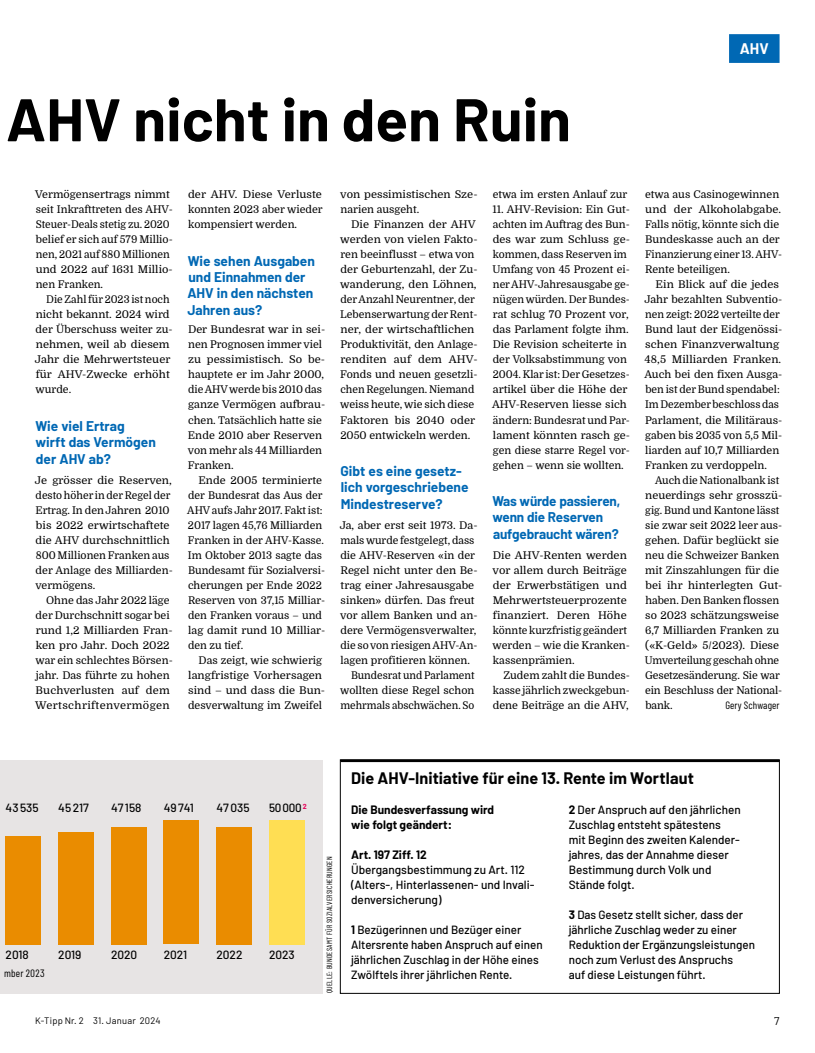
<style>
.page{position:relative;width:815px;height:1053px;background:#fff}
.page>*{position:absolute;margin:0;border:0;box-sizing:border-box;transform-origin:0 0}
.t1{font:700 60px "Barlow";color:#000}
.t2{font:700 16.25px "Barlow";letter-spacing:.005em;color:#000}
.t3{font:700 15px "Barlow";color:#fff}
.t4{font:700 13.75px/16.2px "Barlow";color:#0068b4}
.t5{font:500 11.88px/15px "Barlow";color:#000}
.t6{font:700 11.88px/15px "Barlow";color:#000}
.t7{font:11.25px "Barlow";color:#000}
.t8{font:10.62px/15px "Domine";color:#000}
.t9{font:10.62px/15px "Domine";color:#000;scale:1.04 1}
.t10{font:10.62px "Domine";color:#000;scale:.95 1}
.t11{font:10.62px "Domine";color:#000;scale:.96 1}
.t12{font:10.62px "Barlow Condensed";letter-spacing:.01em;color:#000}
.t13{font:10.62px "Barlow Condensed";letter-spacing:.03em;color:#000}
.t14{font:9.38px "Barlow";letter-spacing:.03em;color:#000}
.t15{font:7.5px "Barlow Condensed";letter-spacing:.03em;color:#000}
.s1{font-weight:700}
</style>
<div class="page">
<div style="left:0;top:760px;width:322px;height:233px;background:#e7e4e4"></div>
<div style="left:6px;top:835px;width:35px;height:109px;background:#ea8c00"></div>
<div style="left:58px;top:831px;width:36px;height:113px;background:#ea8c00"></div>
<div style="left:111px;top:826px;width:35px;height:118px;background:#ea8c00"></div>
<div style="left:164px;top:820px;width:35px;height:124px;background:#ea8c00"></div>
<div style="left:216px;top:827px;width:36px;height:117px;background:#ea8c00"></div>
<div style="left:729px;top:34px;width:51px;height:29px;background:#0068b4"></div>
<div style="left:269px;top:819px;width:36px;height:125px;background:#ffde53"></div>
<hr style="left:340px;top:759px;width:439px;height:3px;background:#000">
<div style="left:340px;top:759px;width:440px;height:234px;border:1px solid #000"></div>
<h1 class="t1" style="left:6px;top:82px;width:566px">AHV nicht in den Ruin</h1>
<h3 class="t3" style="left:740px;top:39px;width:31px">AHV</h3>
<p class="t8" style="left:35px;top:187px;width:139px">Vermögensertrags nimmt seit Inkrafttreten des AHV-<br>Steuer-Deals stetig zu. 2020 belief er sich auf 579 Millio&shy;nen, 2021 auf 880 Millionen und 2022 auf 1631 Millio&shy;nen Franken.</p>
<p class="t8" style="left:35px;top:292px;width:139px;text-indent:11px">Die Zahl für 2023 ist noch nicht bekannt. 2024 wird der Überschuss weiter zu&shy;nehmen, weil ab diesem<br>Jahr die Mehrwertsteuer für AHV-Zwecke erhöht wurde.</p>
<p class="t4" style="left:35px;top:418px;width:122px">Wie viel Ertrag wirft das Vermögen der AHV ab?</p>
<p class="t9" style="left:35px;top:472px;width:134px">Je grösser die Reserven, desto höher in der Regel der<br>Ertrag. In den Jahren 2010 bis 2022 erwirtschaftete die AHV durchschnittlich<br>800 Millionen Franken aus der Anlage des Milliarden&shy;vermögens.</p>
<p class="t8" style="left:35px;top:592px;width:139px;text-indent:11px">Ohne das Jahr 2022 läge der Durchschnitt sogar bei rund 1,2 Milliarden Fran&shy;ken pro Jahr. Doch 2022 war ein schlechtes Börsen&shy;jahr. Das führte zu hohen<br>Buchverlusten auf dem<br>Wertschriftenvermögen</p>
<p class="t9" style="left:188px;top:187px;width:131px;text-align:justify">der AHV. Diese Verluste konnten 2023 aber wieder kompensiert werden.</p>
<p class="t4" style="left:187px;top:253px;width:129px">Wie sehen Ausgaben und Einnahmen der<br>AHV in den nächsten<br>Jahren aus?</p>
<p class="t8" style="left:188px;top:322px;width:139px">Der Bundesrat war in sei&shy;nen Prognosen immer viel zu pessimistisch. So be&shy;hauptete er im Jahr 2000, die AHV werde bis 2010 das ganze Vermögen aufbrau&shy;chen. Tatsächlich hatte sie<br>Ende 2010 aber Reserven von mehr als 44 Milliarden<br>Franken.</p>
<p class="t8" style="left:187px;top:472px;width:139px;text-indent:11px">Ende 2005 terminierte der Bundesrat das Aus der<br>AHV aufs Jahr 2017. Fakt ist:<br>2017 lagen 45,76 Milliarden<br>Franken in der AHV-Kasse.<br>Im Oktober 2013 sagte das<br>Bundesamt für Sozialversi&shy;cherungen per Ende 2022<br>Reserven von 37,15 Milliar&shy;den Franken voraus – und lag damit rund 10 Milliar&shy;den zu tief.</p>
<p class="t8" style="left:188px;top:652px;width:139px;text-indent:11px">Das zeigt, wie schwierig langfristige Vorhersagen sind – und dass die Bun&shy;desverwaltung im Zweifel</p>
<p class="t9" style="left:340px;top:187px;width:134px">von pessimistischen Sze&shy;narien ausgeht.</p>
<p class="t9" style="left:340px;top:217px;width:134px;text-indent:11px">Die Finanzen der AHV werden von vielen Fakto&shy;ren beeinflusst – etwa von der Geburtenzahl, der Zu&shy;wanderung, den Löhnen, der Anzahl Neurentner, der<br>Lebenserwartung der Rent&shy;ner, der wirtschaftlichen<br>Produktivität, den Anlage&shy;renditen auf dem AHV-<br>Fonds und neuen gesetzli&shy;chen Regelungen. Niemand weiss heute, wie sich diese<br>Faktoren bis 2040 oder<br>2050 entwickeln werden.</p>
<p class="t4" style="left:341px;top:463px;width:130px">Gibt es eine gesetz&shy;lich vorgeschriebene<br>Mindestreserve?</p>
<p class="t8" style="left:340px;top:517px;width:139px">Ja, aber erst seit 1973. Da-</p>
<p class="t8" style="left:340px;top:532px;width:135px">mals wurde festgelegt, dass</p>
<p class="t8" style="left:340px;top:547px;width:136px">die AHV-Reserven «in der</p>
<p class="t8" style="left:340px;top:562px;width:139px">Regel nicht unter den Be-</p>
<p class="t8" style="left:341px;top:577px;width:135px">trag einer Jahresausgabe</p>
<p class="t8" style="left:341px;top:592px;width:136px">sinken» dürfen. Das freut</p>
<p class="t8" style="left:340px;top:607px;width:139px">vor allem Banken und an-</p>
<p class="t8" style="left:340px;top:622px;width:138px">dere Vermögensverwalter,</p>
<p class="t8" style="left:340px;top:637px;width:139px">die so von riesigen AHV-An-</p>
<p class="t8" style="left:341px;top:652px;width:131px">lagen profitieren können.</p>
<p class="t11" style="left:351px;top:669px;width:130px">Bundesrat und Parlament</p>
<p class="t8" style="left:340px;top:682px;width:136px">wollten diese Regel schon</p>
<p class="t10" style="left:340px;top:699px;width:142px">mehrmals abschwächen. So</p>
<p class="t8" style="left:493px;top:187px;width:136px">etwa im ersten Anlauf zur</p>
<p class="t8" style="left:492px;top:202px;width:139px">11. AHV-Revision: Ein Gut&shy;achten im Auftrag des Bun&shy;des war zum Schluss ge&shy;kommen, dass Reserven im<br>Umfang von 45 Prozent ei&shy;ner AHV-Jahresausgabe ge&shy;nügen würden. Der Bundes&shy;rat schlug 70 Prozent vor, das Parlament folgte ihm.<br>Die Revision scheiterte in der Volksabstimmung von<br>2004. Klar ist: Der Gesetzes&shy;artikel über die Höhe der<br>AHV-Reserven liesse sich ändern: Bundesrat und Par&shy;lament könnten rasch ge&shy;gen diese starre Regel vor&shy;gehen – wenn sie wollten.</p>
<p class="t4" style="left:492px;top:493px;width:129px">Was würde passieren, wenn die Reserven aufgebraucht wären?</p>
<p class="t9" style="left:493px;top:547px;width:134px">Die AHV-Renten werden vor allem durch Beiträge der Erwerbstätigen und<br>Mehrwertsteuerprozente finanziert. Deren Höhe könnte kurzfristig geändert werden – wie die Kranken&shy;kassenprämien.</p>
<p class="t8" style="left:493px;top:667px;width:139px;text-align:justify;text-indent:11px">Zudem zahlt die Bundes&shy;kasse jährlich zweckgebun&shy;dene Beiträge an die AHV,</p>
<p class="t8" style="left:645px;top:187px;width:139px">etwa aus Casinogewinnen und der Alkoholabgabe.<br>Falls nötig, könnte sich die<br>Bundeskasse auch an der<br>Finanzierung einer 13. AHV-<br>Rente beteiligen.</p>
<p class="t9" style="left:644px;top:277px;width:134px;text-indent:11px">Ein Blick auf die jedes<br>Jahr bezahlten Subventio&shy;nen zeigt: 2022 verteilte der<br>Bund laut der Eidgenössi&shy;schen Finanzverwaltung<br>48,5 Milliarden Franken.<br>Auch bei den fixen Ausga&shy;ben ist der Bund spendabel:<br>Im Dezember beschloss das<br>Parlament, die Militäraus&shy;gaben bis 2035 von 5,5 Mil&shy;liarden auf 10,7 Milliarden<br>Franken zu verdoppeln.</p>
<p class="t8" style="left:645px;top:472px;width:139px;text-indent:10px">Auch die Nationalbank ist neuerdings sehr grosszü&shy;gig. Bund und Kantone lässt sie zwar seit 2022 leer aus&shy;gehen. Dafür beglückt sie neu die Schweizer Banken mit Zinszahlungen für die bei ihr hinterlegten Gut&shy;haben. Den Banken flossen so 2023 schätzungsweise<br>6,7 Milliarden Franken zu («K-Geld» 5/2023). Diese<br>Umverteilung geschah ohne<br>Gesetzesänderung. Sie war ein Beschluss der National&shy;bank.</p>
<p class="t12" style="left:725px;top:698px;width:56px">Gery Schwager</p>
<p class="t5" style="left:6px;top:800px;width:35px">43535</p>
<p class="t5" style="left:58px;top:800px;width:32px">45217</p>
<p class="t5" style="left:111px;top:800px;width:32px">47 158</p>
<p class="t5" style="left:164px;top:800px;width:32px">49741</p>
<p class="t5" style="left:6px;top:946px;width:25px">2018</p>
<p class="t13" style="left:4px;top:966px;width:42px">mber 2023</p>
<p class="t5" style="left:58px;top:946px;width:25px">2019</p>
<p class="t5" style="left:111px;top:946px;width:28px">2020</p>
<p class="t5" style="left:164px;top:946px;width:25px">2021</p>
<p class="t5" style="left:216px;top:800px;width:35px">47035</p>
<p class="t5" style="left:216px;top:946px;width:28px">2022</p>
<p class="t5" style="left:269px;top:800px;width:39px">50000 <sup>2</sup></p>
<p class="t5" style="left:269px;top:946px;width:27px">2023</p>
<p class="t15" style="left:325px;top:993px;width:138px;rotate:-90deg">QUELLE: BUNDESAMT FÜR SOZIALVERSICHERUNGEN</p>
<h2 class="t2" style="left:351px;top:767px;width:344px">Die AHV-Initiative für eine 13. Rente im Wortlaut</h2>
<p class="t6" style="left:351px;top:801px;width:144px">Die Bundesverfassung wird wie folgt geändert:</p>
<p class="t6" style="left:351px;top:846px;width:77px">Art. 197 Ziff. 12</p>
<p class="t5" style="left:351px;top:861px;width:185px">Übergangsbestimmung zu Art. 112 (Alters-, Hinterlassenen- und Invali&shy;denversicherung)</p>
<p class="t5" style="left:351px;top:921px;width:193px"><span class="s1">1</span> Bezügerinnen und Bezüger einer Altersrente haben Anspruch auf einen jährlichen Zuschlag in der Höhe eines Zwölftels ihrer jährlichen Rente.</p>
<p class="t5" style="left:569px;top:801px;width:174px"><span class="s1">2</span> Der Anspruch auf den jährlichen<br>Zuschlag entsteht spätestens mit Beginn des zweiten Kalender&shy;jahres, das der Annahme dieser<br>Bestimmung durch Volk und<br>Stände folgt.</p>
<p class="t5" style="left:569px;top:906px;width:188px"><span class="s1">3</span> Das Gesetz stellt sicher, dass der jährliche Zuschlag weder zu einer Reduktion der Ergänzungsleistungen noch zum Verlust des Anspruchs<br>auf diese Leistungen führt.</p>
<p class="t14" style="left:35px;top:1015px;width:127px">K-Tipp Nr. 2 31. Januar 2024</p>
<p class="t7" style="left:774px;top:1013px;width:7px">7</p>
</div>
